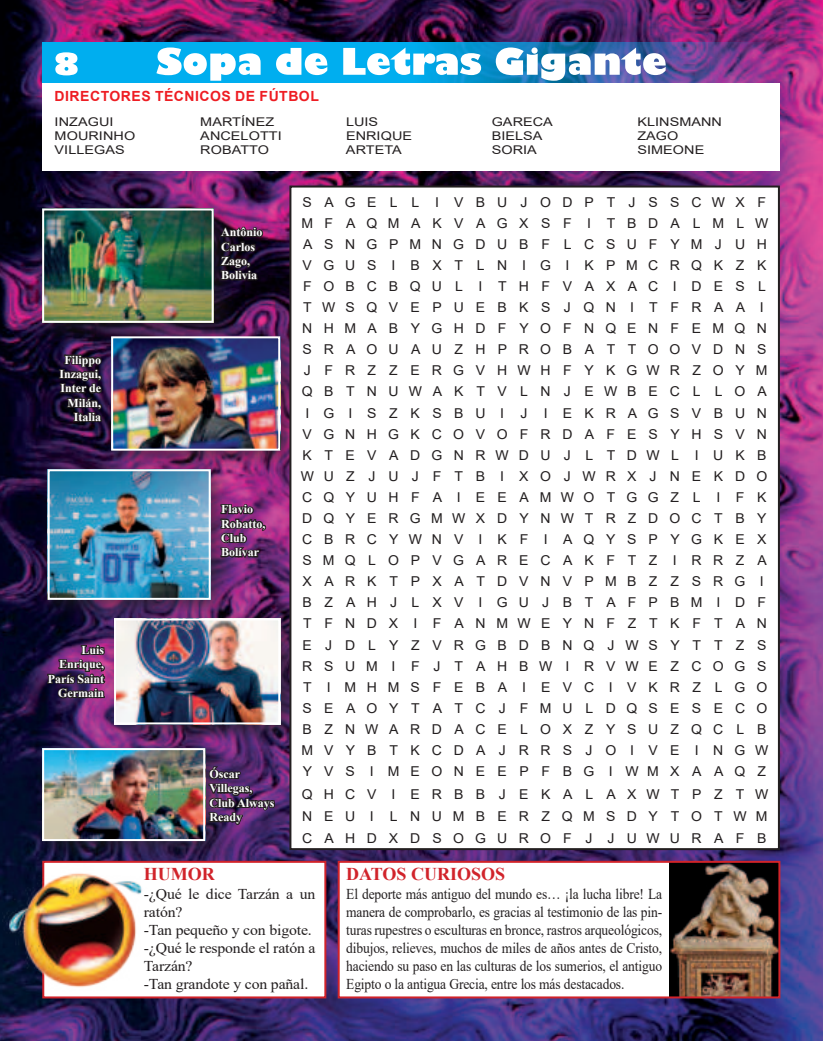
<style>
.page{position:relative;width:823px;height:1041px;background:#fff}
.page>*{position:absolute;margin:0;border:0;box-sizing:border-box;transform-origin:0 0}
.t1{font:700 18px "Times New Roman";color:#d1232a}
.t2{font:15px/18px "Times New Roman";letter-spacing:-.01em;color:#231f20;text-align:justify;scale:.9 1}
.t3{font:15px/18px "Times New Roman";letter-spacing:-.01em;color:#231f20;scale:1.05 1}
.t4{font:700 14px "Arial";letter-spacing:.035em;color:#ee1d23}
.t5{font:13.6px/21.1px "Arial";letter-spacing:.855em;color:#231f20;text-align:center}
.t6{font:13.6px "Arial";letter-spacing:.83em;color:#231f20}
.t7{font:700 12px/14.4px "Times New Roman";color:#fff}
.t8{font:12px/14px "Arial";letter-spacing:.005em;color:#231f20;scale:1.2 1}
</style>
<div class="page">
<img style="left:0;top:0;width:822px;height:1040px">
<svg style="left:42px;top:43px;width:738px;height:40px"></svg>
<svg style="left:55px;top:52px;width:23px;height:23px"></svg>
<svg style="left:156px;top:47px;width:509px;height:34px"></svg>
<div style="left:43px;top:83px;width:736px;height:88px;background:#fff"></div>
<div style="left:32px;top:738px;width:195px;height:124px;background:#231f20;opacity:.6"></div>
<img style="left:45px;top:751px;width:157px;height:87px">
<div style="left:42px;top:748px;width:163px;height:93px;border:2px solid #fff"></div>
<div style="left:38px;top:459px;width:194px;height:162px;background:#231f20;opacity:.6"></div>
<img style="left:51px;top:472px;width:156px;height:124px">
<div style="left:48px;top:469px;width:162px;height:130px;border:2px solid #fff"></div>
<div style="left:30px;top:197px;width:210px;height:152px;background:#231f20;opacity:.6"></div>
<img style="left:45px;top:211px;width:165px;height:109px">
<div style="left:42px;top:208px;width:171px;height:115px;border:2px solid #fff"></div>
<div style="left:338px;top:861px;width:441px;height:136px;background:#fff"></div>
<img style="left:669px;top:863px;width:108px;height:132px">
<div style="left:337px;top:860px;width:443px;height:138px;border:2px solid #d1232a"></div>
<div style="left:101px;top:326px;width:201px;height:146px;background:#231f20;opacity:.6"></div>
<img style="left:114px;top:339px;width:163px;height:108px">
<div style="left:111px;top:336px;width:169px;height:114px;border:2px solid #fff"></div>
<div style="left:104px;top:608px;width:198px;height:138px;background:#231f20;opacity:.6"></div>
<img style="left:117px;top:621px;width:160px;height:100px">
<div style="left:114px;top:618px;width:166px;height:106px;border:2px solid #fff"></div>
<div style="left:42px;top:860px;width:284px;height:138px;background:#fff;border:2px solid #d1232a"></div>
<img style="left:3px;top:852px;width:154px;height:154px">
<div style="left:290px;top:186px;width:488px;height:663px;background:#fff"></div>
<div style="left:289px;top:185px;width:490px;height:665px;border:2px solid #231f20"></div>
<svg style="left:218px;top:502px;width:49px;height:62px"></svg>
<svg style="left:46px;top:643px;width:60px;height:64px"></svg>
<svg style="left:207px;top:764px;width:69px;height:65px"></svg>
<svg style="left:218px;top:217px;width:46px;height:80px"></svg>
<svg style="left:58px;top:352px;width:46px;height:72px"></svg>
<p class="t4" style="left:55px;top:88px;width:266px">DIRECTORES TÉCNICOS DE FÚTBOL</p>
<p class="t8" style="left:55px;top:115px;width:69px">INZAGUI<br>MOURINHO<br>VILLEGAS</p>
<p class="t8" style="left:200px;top:115px;width:69px">MARTÍNEZ<br>ANCELOTTI<br>ROBATTO</p>
<p class="t8" style="left:346px;top:115px;width:57px">LUIS<br>ENRIQUE<br>ARTETA</p>
<p class="t8" style="left:491px;top:115px;width:52px">GARECA<br>BIELSA<br>SORIA</p>
<p class="t8" style="left:637px;top:115px;width:72px">KLINSMANN<br>ZAGO<br>SIMEONE</p>
<p class="t7" style="left:59px;top:353px;width:43px;text-align:right">Filippo<br>Inzagui,<br>Inter de<br>Milán,<br>Italia</p>
<p class="t7" style="left:48px;top:643px;width:58px;text-align:right">Luis<br>Enrique,<br>París Saint<br>Germain</p>
<p class="t7" style="left:221px;top:226px;width:43px">Antônio<br>Carlos<br>Zago,<br>Bolivia</p>
<p class="t7" style="left:221px;top:503px;width:46px">Flavio<br>Robatto,<br>Club<br>Bolívar</p>
<p class="t7" style="left:209px;top:767px;width:67px">Óscar<br>Villegas,<br>Club Always<br>Ready</p>
<p class="t5" style="left:300px;top:191px;width:469px">SAGELL I VBUJODPTJSSCWXF<br>MFAQMAKVAGXSF I TBDALMLW<br>ASNGPMNGDUBF LCSUFYMJUH<br>VGUS I BXTLN I G I KPMCRQKZK<br>FOBCBQUL I THFVAXAC I DESL<br>TWSQVEPUEBKSJQN I TFRAA I<br>NHMABYGHDFYOFNQENFEMQN<br>SRAOUAUZHPROBATTOOVDNS<br>J FRZZERGVHWHFYKGWRZOYM<br>QBTNUWAKTVLNJEWBECL LOA<br>I G I SZKSBU I J I EKRAGSVBUN<br>VGNHGKCOVOFRDAFESYHSVN<br>KTEVADGNRWDUJ LTDWL I UKB<br>WUZJUJFTB I XOJWRXJNEKDO<br>CQYUHFA I EEAMWOTGGZ L I FK<br>DQYERGMWXDYNWTRZDOCTBY<br>CBRCYWNV I KF I AQYSPYGKEX<br>SMQLOPVGARECAKFTZ I RRZA<br>XARKTPXATDVNVPMBZZSRG I<br>BZAHJ LXV IGUJBTAFPBMI DF<br>TFNDX I FANMWEYNFZTKFTAN<br>EJDLYZVRGBDBNQJWSYTTZS<br>RSUM I F J TAHBWI RVWEZCOGS<br>T IMHMSFEBA I EVC I VKRZLGO<br>SEAOYTATCJ FMULDQSESECO<br>BZNWARDACELOXZYSUZQCLB<br>MVYBTKCDAJRRSJOI VE I NGW<br>YVS I MEONEEPFBG IWMXAAQZ</p>
<p class="t5" style="left:302px;top:782px;width:468px;line-height:22.8px;text-align:left">QHCV I ERBBJEKALAXWTPZTW<br>NEU I LNUMBERZQMSDYTOTWM</p>
<p class="t6" style="left:302px;top:829px;width:465px">CAHDXDSOGUROF J JUWURAFB</p>
<h1 class="t1" style="left:144px;top:867px;width:72px">HUMOR</h1>
<p class="t3" style="left:144px;top:886px;width:165px">-¿Qué le dice Tarzán a un ratón?<br>-Tan pequeño y con bigote. -¿Qué le responde el ratón a<br>Tarzán?<br>-Tan grandote y con pañal.</p>
<h1 class="t1" style="left:346px;top:867px;width:160px">DATOS CURIOSOS</h1>
<p class="t2" style="left:346px;top:886px;width:352px">El deporte más antiguo del mundo es… ¡la lucha libre! La manera de comprobarlo, es gracias al testimonio de las pin&shy;turas rupestres o esculturas en bronce, rastros arqueológicos, dibujos, relieves, muchos de miles de años antes de Cristo, haciendo su paso en las culturas de los sumerios, el antiguo Egipto o la antigua Grecia, entre los más destacados.</p>
</div>
